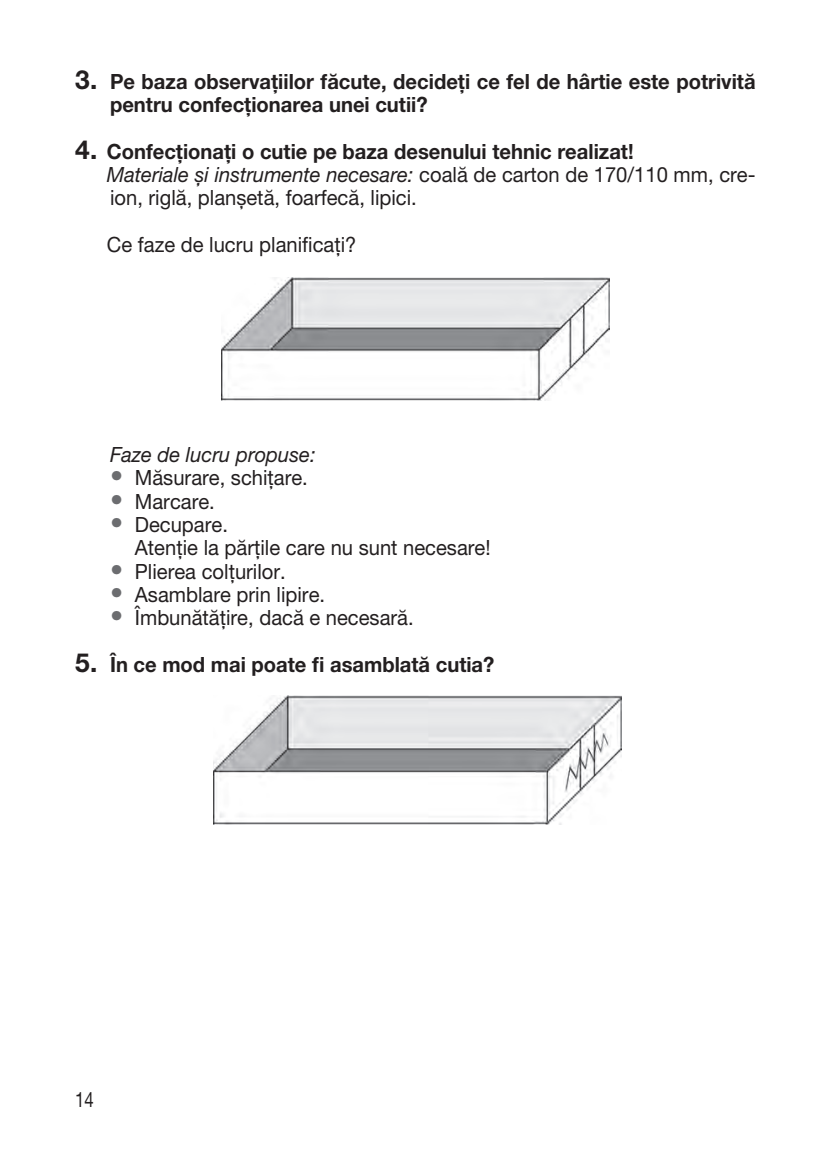
<style>
.page{position:relative;width:823px;height:1166px;background:#fff}
.page>*{position:absolute;margin:0;border:0;box-sizing:border-box;transform-origin:0 0}
.t1{font:21px/23.3px "Helvetica Neue LT Pro";color:#231f20;scale:.96 1}
.t2{font:700 21px/23.3px "Helvetica Neue LT Pro";color:#231f20;scale:.96 1}
.t3{font:italic 21px "Helvetica Neue LT Pro";color:#231f20;scale:.96 1}
.t4{font:21px "Helvetica Neue LT Pro";color:#231f20;scale:.8 1}
.s1{font-size:26.25px}
.s2{font-weight:700;font-size:26.25px}
.s3{font-weight:700}
.s4{font-style:italic}
.s5{font-weight:700;font-size:26.25px;color:#6c6d70}
</style>
<div class="page">
<img style="left:221px;top:277px;width:388px;height:123px">
<img style="left:213px;top:695px;width:408px;height:129px">
<p class="t2" style="left:110px;top:69px;width:673px;text-indent:-35px"><span class="s1">3.</span> Pe baza observaţiilor făcute, decideţi ce fel de hârtie este potrivită pentru confecţionarea unei cutii?</p>
<p class="t1" style="left:107px;top:139px;width:677px;text-indent:-32px"><span class="s2">4.</span> <span class="s3">Confecţionaţi o cutie pe baza desenului tehnic realizat!<br></span><span class="s4">Materiale şi instrumente necesare:</span> coală de carton de 170/110 mm, cre&shy;ion, riglă, planşetă, foarfecă, lipici.</p>
<p class="t1" style="left:107px;top:232px;width:261px">Ce faze de lucru planificaţi?</p>
<p class="t3" style="left:110px;top:442px;width:215px">Faze de lucru propuse:</p>
<p class="t1" style="left:110px;top:466px;width:207px"><span class="s5">•</span> Măsurare, schiţare.</p>
<p class="t1" style="left:110px;top:489px;width:111px"><span class="s5">•</span> Marcare.</p>
<p class="t1" style="left:135px;top:512px;width:372px;text-indent:-25px"><span class="s5">•</span> Decupare.<br>Atenţie la părţile care nu sunt necesare!</p>
<p class="t1" style="left:110px;top:559px;width:184px"><span class="s5">•</span> Plierea colţurilor.</p>
<p class="t1" style="left:110px;top:582px;width:225px"><span class="s5">•</span> Asamblare prin lipire.</p>
<p class="t1" style="left:110px;top:605px;width:318px"><span class="s5">•</span> Îmbunătăţire, dacă e necesară.</p>
<p class="t2" style="left:75px;top:652px;width:438px"><span class="s1">5.</span> În ce mod mai poate fi asamblată cutia?</p>
<p class="t4" style="left:75px;top:1086px;width:25px">14</p>
</div>
